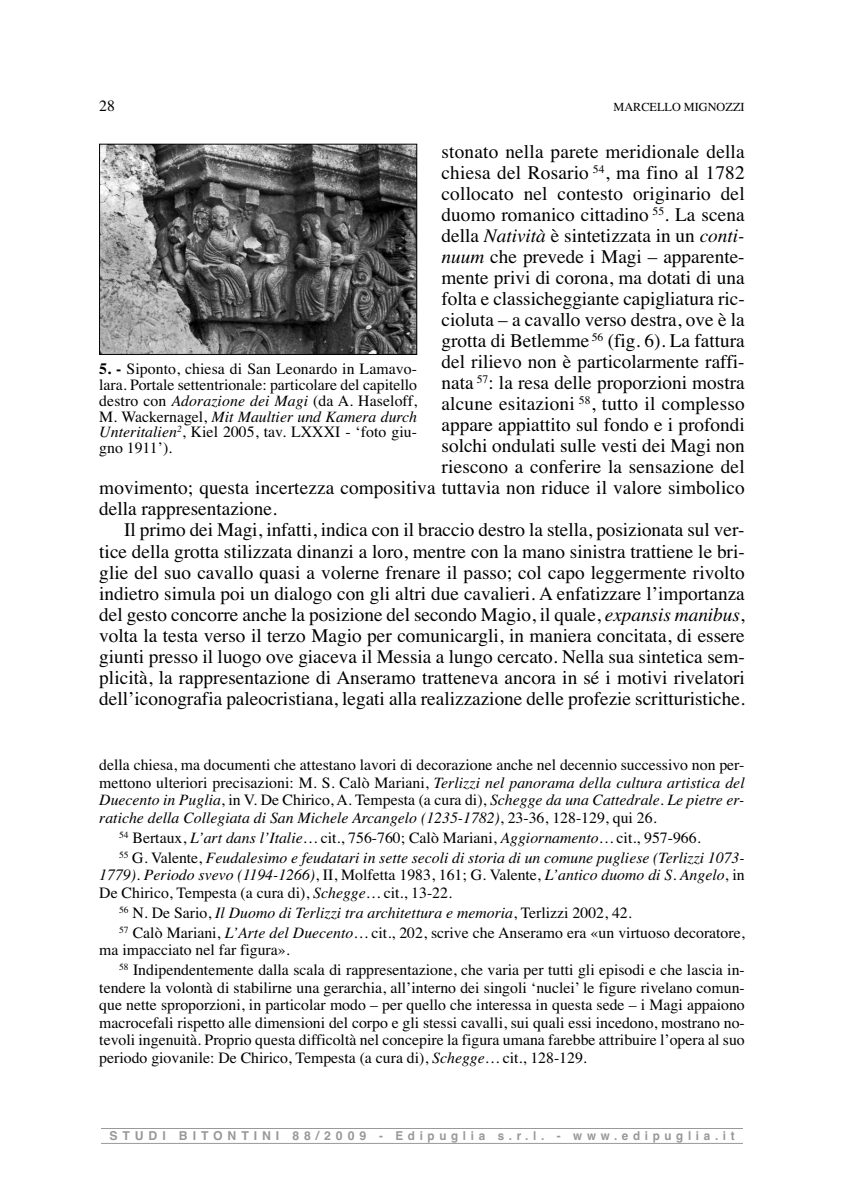
<style>
.page{position:relative;width:844px;height:1191px;background:#fff}
.page>*{position:absolute;margin:0;border:0;box-sizing:border-box;transform-origin:0 0}
.t1{font:19.25px "Times";color:#000}
.t2{font:15.75px/17.5px "Times";color:#000;text-align:justify}
.t3{font:italic 15.75px/19.9px "Times";color:#000}
.t4{font:700 12.25px "Helvetica";letter-spacing:.4em;color:#999}
.t5{font:12.25px "Times";color:#000}
.s1{font-style:italic}
.s2{font-weight:700}
.s3{font-style:normal}
</style>
<div class="page">
<hr style="left:101px;top:1128px;width:641px;height:1px;background:#999">
<hr style="left:101px;top:1143px;width:641px;height:1px;background:#999">
<img style="left:101px;top:146px;width:314px;height:207px">
<div style="left:99px;top:144px;width:318px;height:211px;border:1px solid #000"></div>
<p class="t2" style="left:99px;top:98px;width:17px">28</p>
<p class="t5" style="left:613px;top:102px;width:132px">MARCELLO MIGNOZZI</p>
<p class="t1" style="left:441px;top:145px;width:304px">stonato nella parete meridionale della</p>
<p class="t1" style="left:441px;top:166px;width:304px">chiesa del Rosario <sup>54</sup>, ma fino al 1782</p>
<p class="t1" style="left:441px;top:187px;width:304px">collocato nel contesto originario del</p>
<p class="t1" style="left:441px;top:208px;width:304px">duomo romanico cittadino <sup>55</sup>. La scena</p>
<p class="t1" style="left:441px;top:229px;width:304px">della <span class="s1">Natività</span> è sintetizzata in un <span class="s1">conti-</span></p>
<p class="t1" style="left:441px;top:250px;width:304px"><span class="s1">nuum</span> che prevede i Magi – apparente-</p>
<p class="t1" style="left:441px;top:271px;width:304px">mente privi di corona, ma dotati di una</p>
<p class="t1" style="left:441px;top:292px;width:304px">folta e classicheggiante capigliatura ric-</p>
<p class="t1" style="left:441px;top:313px;width:304px">cioluta – a cavallo verso destra, ove è la</p>
<p class="t1" style="left:441px;top:334px;width:304px">grotta di Betlemme <sup>56</sup> (fig. 6). La fattura</p>
<p class="t1" style="left:441px;top:355px;width:304px">del rilievo non è particolarmente raffi-</p>
<p class="t1" style="left:441px;top:376px;width:304px">nata <sup>57</sup>: la resa delle proporzioni mostra</p>
<p class="t1" style="left:441px;top:397px;width:304px">alcune esitazioni <sup>58</sup>, tutto il complesso</p>
<p class="t1" style="left:441px;top:418px;width:304px">appare appiattito sul fondo e i profondi</p>
<p class="t1" style="left:441px;top:439px;width:304px">solchi ondulati sulle vesti dei Magi non</p>
<p class="t1" style="left:441px;top:460px;width:304px">riescono a conferire la sensazione del</p>
<p class="t1" style="left:99px;top:481px;width:646px">movimento; questa incertezza compositiva tuttavia non riduce il valore simbolico</p>
<p class="t1" style="left:99px;top:502px;width:179px">della rappresentazione.</p>
<p class="t1" style="left:124px;top:523px;width:621px">Il primo dei Magi, infatti, indica con il braccio destro la stella, posizionata sul ver-</p>
<p class="t1" style="left:99px;top:544px;width:647px">tice della grotta stilizzata dinanzi a loro, mentre con la mano sinistra trattiene le bri-</p>
<p class="t1" style="left:99px;top:565px;width:646px">glie del suo cavallo quasi a volerne frenare il passo; col capo leggermente rivolto</p>
<p class="t1" style="left:99px;top:586px;width:646px">indietro simula poi un dialogo con gli altri due cavalieri. A enfatizzare l’importanza</p>
<p class="t1" style="left:99px;top:607px;width:646px">del gesto concorre anche la posizione del secondo Magio, il quale, <span class="s1">expansis manibus</span>,</p>
<p class="t1" style="left:99px;top:628px;width:646px">volta la testa verso il terzo Magio per comunicargli, in maniera concitata, di essere</p>
<p class="t1" style="left:99px;top:649px;width:646px">giunti presso il luogo ove giaceva il Messia a lungo cercato. Nella sua sintetica sem-</p>
<p class="t1" style="left:99px;top:670px;width:647px">plicità, la rappresentazione di Anseramo tratteneva ancora in sé i motivi rivelatori</p>
<p class="t1" style="left:99px;top:691px;width:647px">dell’iconografia paleocristiana, legati alla realizzazione delle profezie scritturistiche.</p>
<p class="t2" style="left:99px;top:363px;width:319px;line-height:15.8px"><span class="s2">5. -</span> Siponto, chiesa di San Leonardo in Lamavo&shy;lara. Portale settentrionale: particolare del capitello destro con <span class="s1">Adorazione dei Magi</span> (da A. Haseloff, M. Wackernagel, <span class="s1">Mit Maultier und Kamera durch Unteritalien</span><sup>2</sup>, Kiel 2005, tav. LXXXI - ‘foto giu&shy;gno 1911’).</p>
<p class="t2" style="left:99px;top:758px;width:646px">della chiesa, ma documenti che attestano lavori di decorazione anche nel decennio successivo non per&shy;mettono ulteriori precisazioni: M. S. Calò Mariani, <span class="s1">Terlizzi nel panorama della cultura artistica del Duecento in Puglia</span>, in V. De Chirico, A. Tempesta (a cura di), <span class="s1">Schegge da una Cattedrale. Le pietre er&shy;ratiche della Collegiata di San Michele Arcangelo (1235-1782)</span>, 23-36, 128-129, qui 26.</p>
<p class="t3" style="left:119px;top:829px;width:627px"><sup>54</sup> <span class="s3">Bertaux,</span> L’art dans l’Italie… <span class="s3">cit., 756-760; Calò Mariani,</span> Aggiornamento… <span class="s3">cit., 957-966.<br></span><sup>55</sup> <span class="s3">G. Valente,</span> Feudalesimo e feudatari in sette secoli di storia di un comune pugliese (Terlizzi 1073-</p>
<p class="t2" style="left:99px;top:868px;width:646px"><span class="s1">1779). Periodo svevo (1194-1266)</span>, II, Molfetta 1983, 161; G. Valente, <span class="s1">L’antico duomo di S. Angelo</span>, in<br>De Chirico, Tempesta (a cura di), <span class="s1">Schegge…</span> cit., 13-22.</p>
<p class="t2" style="left:119px;top:904px;width:627px;line-height:19.9px"><sup>56</sup> N. De Sario, <span class="s1">Il Duomo di Terlizzi tra architettura e memoria</span>, Terlizzi 2002, 42.<br><sup>57</sup> Calò Mariani, <span class="s1">L’Arte del Duecento…</span> cit., 202, scrive che Anseramo era «un virtuoso decoratore,</p>
<p class="t2" style="left:119px;top:941px;width:627px;line-height:19.9px;text-indent:-20px">ma impacciato nel far figura».<br><sup>58</sup> Indipendentemente dalla scala di rappresentazione, che varia per tutti gli episodi e che lascia in-</p>
<p class="t2" style="left:99px;top:980px;width:646px">tendere la volontà di stabilirne una gerarchia, all’interno dei singoli ‘nuclei’ le figure rivelano comun&shy;que nette sproporzioni, in particolar modo – per quello che interessa in questa sede – i Magi appaiono macrocefali rispetto alle dimensioni del corpo e gli stessi cavalli, sui quali essi incedono, mostrano no&shy;tevoli ingenuità. Proprio questa difficoltà nel concepire la figura umana farebbe attribuire l’opera al suo periodo giovanile: De Chirico, Tempesta (a cura di), <span class="s1">Schegge…</span> cit., 128-129.</p>
<p class="t4" style="left:109px;top:1130px;width:626px">STUDI BITONTINI 88/2009 - Edipuglia s.r.l. - www.edipuglia.it</p>
</div>
